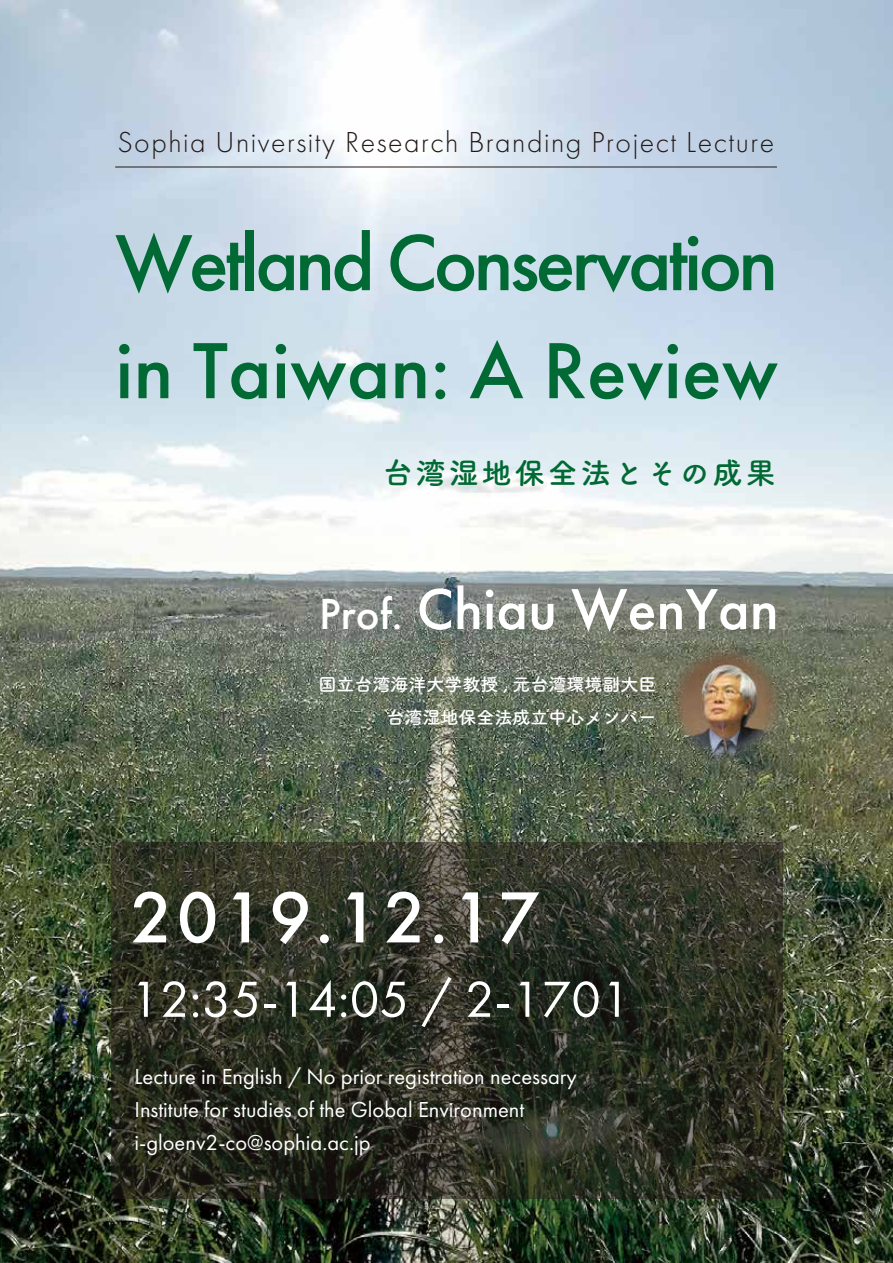
<style>
.page{position:relative;width:893px;height:1263px;background:#fff}
.page>*{position:absolute;margin:0;border:0;box-sizing:border-box;transform-origin:0 0}
.t1{font:500 82.5px/108px "Futura PT";letter-spacing:-.045em;color:#006934}
.t2{font:500 75px "Futura PT";letter-spacing:.05em;color:#fff}
.t3{font:500 60px "Futura PT";color:#fff}
.t4{font:52.5px "Futura PT";color:#fff}
.t5{font:300 30px "Futura PT";letter-spacing:.05em;color:#221815}
.t6{font:30px "Tsuku A Rd Gothic Std B";letter-spacing:.1em;color:#006934}
.t7{font:22.5px/33px "Futura PT";color:#fff}
.t8{font:18px/33px "Tsuku A Rd Gothic Std B";color:#fff;text-align:right}
.s1{font-size:45px}
</style>
<div class="page">
<img style="left:0;top:0;width:893px;height:1263px">
<svg style="left:111px;top:843px;width:672px;height:356px;background:#2f3225"></svg>
<img style="left:666px;top:649px;width:120px;height:115px">
<hr style="left:115px;top:167px;width:662px;height:1px;background:#221815">
<h3 class="t5" style="left:117px;top:125px;width:658px">Sophia University Research Branding Project Lecture</h3>
<h1 class="t1" style="left:115px;top:209px;width:665px">Wetland Conservation in Taiwan: A Review</h1>
<h3 class="t6" style="left:383px;top:449px;width:394px">台湾湿地保全法とその成果</h3>
<h3 class="t3" style="left:319px;top:573px;width:461px"><span class="s1">Prof.</span> Chiau WenYan</h3>
<p class="t8" style="left:318px;top:666px;width:340px">国立台湾海洋大学教授 , 元台湾環境副大臣台湾湿地保全法成立中心メンバー</p>
<h2 class="t2" style="left:130px;top:872px;width:412px">2019.12.17</h2>
<h3 class="t4" style="left:130px;top:968px;width:502px">12:35-14:05 / 2-1701</h3>
<p class="t7" style="left:134px;top:1059px;width:444px">Lecture in English / No prior registration necessary<br>Institute for studies of the Global Environment i-gloenv2-co@sophia.ac.jp</p>
</div>
